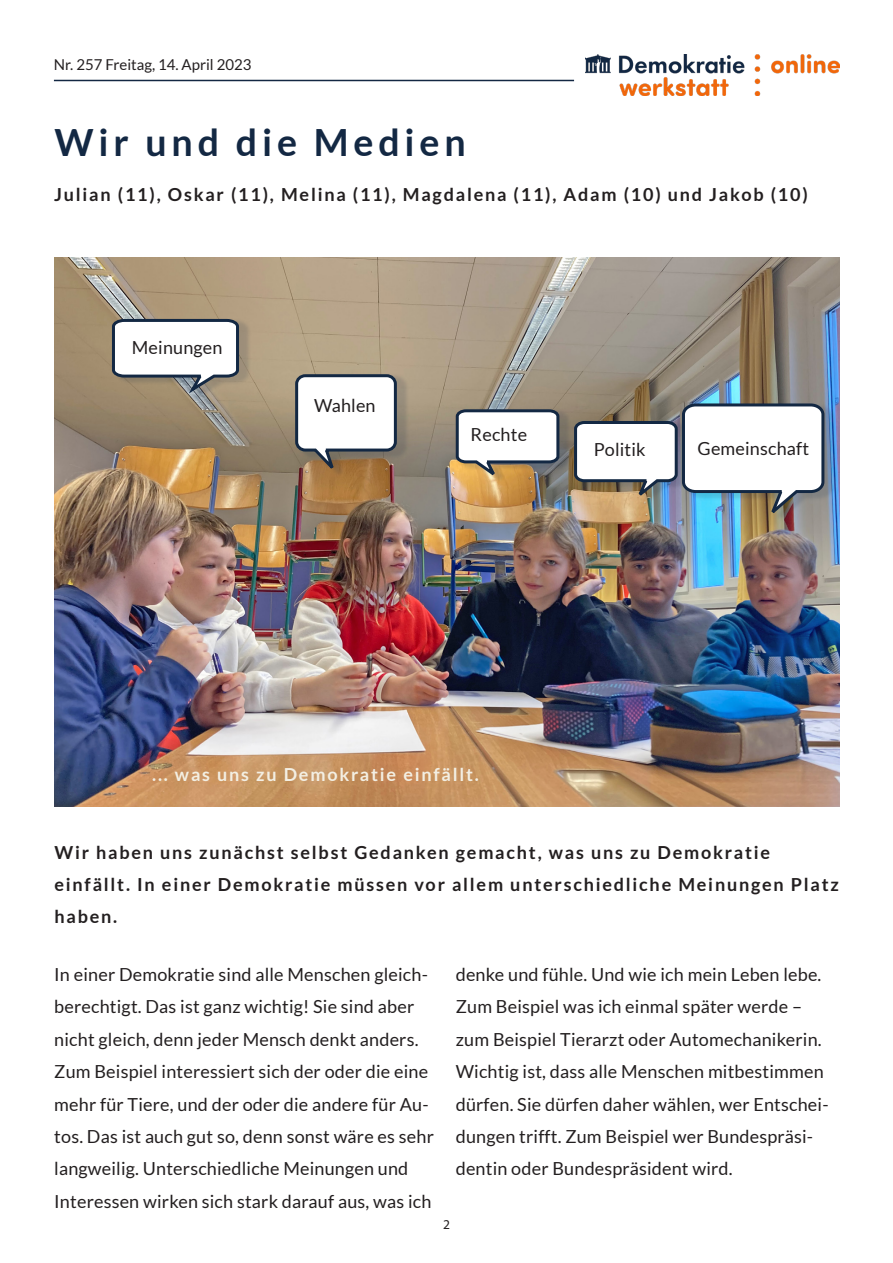
<style>
.page{position:relative;width:893px;height:1263px;background:#fff}
.page>*{position:absolute;margin:0;border:0;box-sizing:border-box;transform-origin:0 0}
.t1{font:700 37.5px "Lato";letter-spacing:.13em;color:#132843}
.t2{font:18px/32.4px "Lato";letter-spacing:.01em;color:#231f20}
.t3{font:700 18px/32.4px "Lato";letter-spacing:.1em;color:#231f20}
.t4{font:700 18px "Lato";letter-spacing:.1em;color:#f3efe3}
.t5{font:15px "Lato";color:#231f20}
.t6{font:13.5px "Myriad Pro";color:#231f20}
</style>
<div class="page">
<hr style="left:54px;top:80px;width:520px;height:1px;background:#132843">
<img style="left:586px;top:54px;width:254px;height:42px">
<img style="left:54px;top:257px;width:785px;height:549px">
<div style="left:298px;top:373px;width:111px;height:103px;background:#132843;opacity:.15"></div>
<svg style="left:294px;top:373px;width:104px;height:106px"></svg>
<div style="left:685px;top:402px;width:151px;height:119px;background:#132843;opacity:.15"></div>
<img style="left:573px;top:402px;width:253px;height:120px">
<div style="left:459px;top:408px;width:113px;height:75px;background:#132843;opacity:.15"></div>
<svg style="left:454px;top:408px;width:107px;height:75px"></svg>
<div style="left:115px;top:318px;width:136px;height:83px;background:#132843;opacity:.15"></div>
<svg style="left:110px;top:317px;width:131px;height:81px"></svg>
<p class="t5" style="left:54px;top:56px;width:199px">Nr. 257 Freitag, 14. April 2023</p>
<p class="t1" style="left:54px;top:121px;width:413px">Wir und die Medien</p>
<p class="t3" style="left:54px;top:178px;width:755px">Julian (11), Oskar (11), Melina (11), Magdalena (11), Adam (10) und Jakob (10)</p>
<p class="t2" style="left:132px;top:331px;width:92px">Meinungen</p>
<p class="t2" style="left:314px;top:389px;width:63px">Wahlen</p>
<p class="t2" style="left:471px;top:418px;width:58px">Rechte</p>
<p class="t2" style="left:594px;top:433px;width:53px">Politik</p>
<p class="t2" style="left:698px;top:432px;width:113px">Gemeinschaft</p>
<p class="t4" style="left:152px;top:764px;width:328px">... was uns zu Demokratie einfällt.</p>
<p class="t3" style="left:55px;top:835px;width:786px">Wir haben uns zunächst selbst Gedanken gemacht, was uns zu Demokratie einfällt. In einer Demokratie müssen vor allem unterschiedliche Meinungen Platz haben.</p>
<p class="t2" style="left:54px;top:958px;width:381px">In einer Demokratie sind alle Menschen gleich&shy;berechtigt. Das ist ganz wichtig! Sie sind aber nicht gleich, denn jeder Mensch denkt anders.<br>Zum Beispiel interessiert sich der oder die eine mehr für Tiere, und der oder die andere für Au&shy;tos. Das ist auch gut so, denn sonst wäre es sehr langweilig. Unterschiedliche Meinungen und Interessen wirken sich stark darauf aus, was ich</p>
<p class="t2" style="left:456px;top:958px;width:374px">denke und fühle. Und wie ich mein Leben lebe.<br>Zum Beispiel was ich einmal später werde – zum Beispiel Tierarzt oder Automechanikerin.<br>Wichtig ist, dass alle Menschen mitbestimmen dürfen. Sie dürfen daher wählen, wer Entschei&shy;dungen trifft. Zum Beispiel wer Bundespräsi&shy;dentin oder Bundespräsident wird.</p>
<p class="t6" style="left:443px;top:1216px;width:8px">2</p>
</div>
